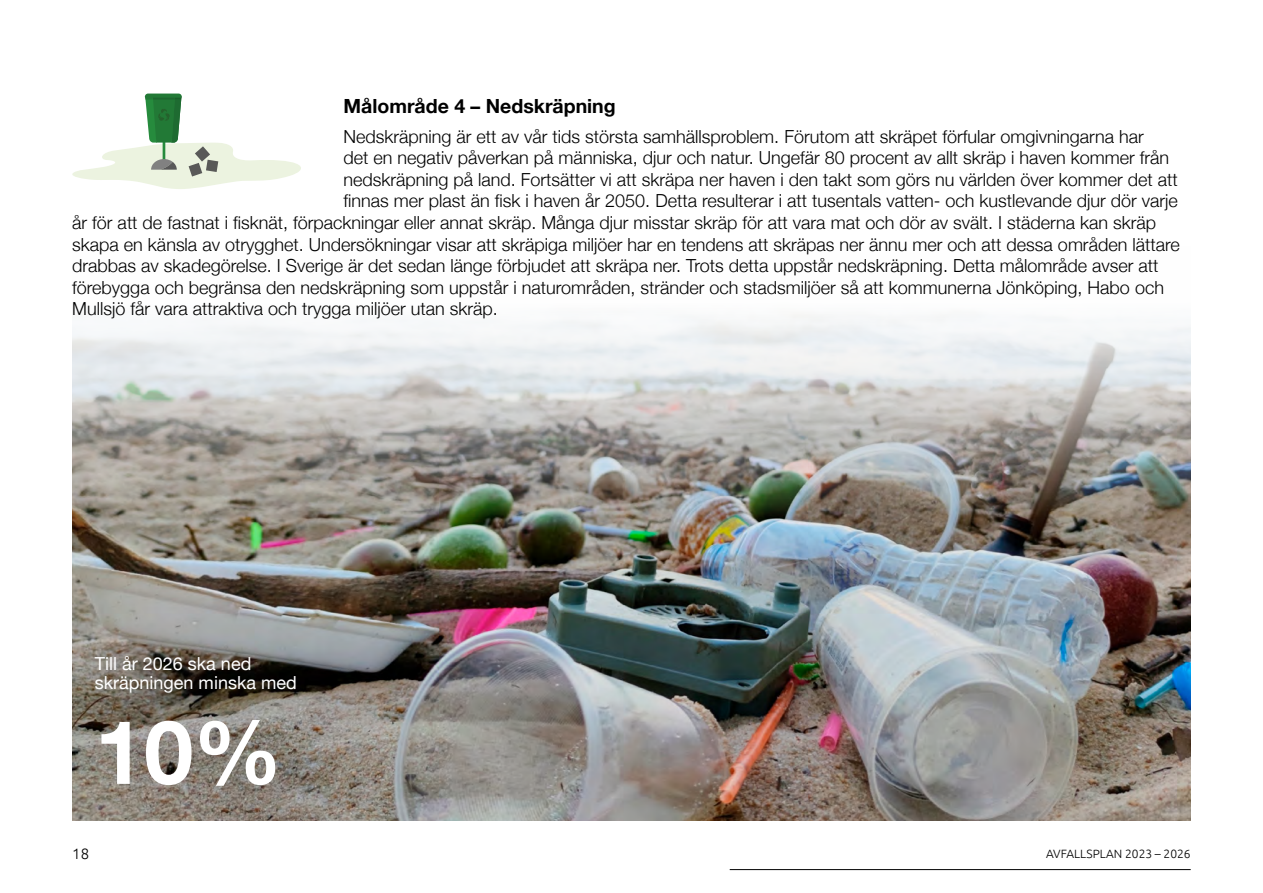
<style>
.page{position:relative;width:1263px;height:893px;background:#fff}
.page>*{position:absolute;margin:0;border:0;box-sizing:border-box;transform-origin:0 0}
.t1{font:700 88.5px "Helvetica Neue LT Std";color:#fff}
.t2{font:700 19.5px "Helvetica Neue";color:#000}
.t3{font:300 18px/21.6px "Helvetica Neue";color:#000}
.t4{font:18px/19.5px "Helvetica Neue";color:#fff}
.t5{font:300 15px "Ubuntu";color:#000}
.t6{font:300 12px "Ubuntu";color:#000}
</style>
<div class="page">
<hr style="left:730px;top:869px;width:461px;height:1px;background:#000">
<img style="left:72px;top:314px;width:1119px;height:507px">
<svg style="left:72px;top:94px;width:229px;height:95px"></svg>
<p class="t2" style="left:344px;top:90px;width:274px">Målområde 4 – Nedskräpning</p>
<p class="t3" style="left:344px;top:124px;width:836px">Nedskräpning är ett av vår tids största samhällsproblem. Förutom att skräpet förfular omgivningarna har<br>det en negativ påverkan på människa, djur och natur. Ungefär 80 procent av allt skräp i haven kommer från nedskräpning på land. Fortsätter vi att skräpa ner haven i den takt som görs nu världen över kommer det att</p>
<p class="t3" style="left:72px;top:189px;width:1107px;text-indent:271px">finnas mer plast än fisk i haven år 2050. Detta resulterar i att tusentals vatten- och kustlevande djur dör varje år för att de fastnat i fisknät, förpackningar eller annat skräp. Många djur misstar skräp för att vara mat och dör av svält. I städerna kan skräp</p>
<p class="t3" style="left:72px;top:232px;width:1109px">skapa en känsla av otrygghet. Undersökningar visar att skräpiga miljöer har en tendens att skräpas ner ännu mer och att dessa områden lättare drabbas av skadegörelse. I Sverige är det sedan länge förbjudet att skräpa ner. Trots detta uppstår nedskräpning. Detta målområde avser att förebygga och begränsa den nedskräpning som uppstår i naturområden, stränder och stadsmiljöer så att kommunerna Jönköping, Habo och Mullsjö får vara attraktiva och trygga miljöer utan skräp.</p>
<p class="t4" style="left:95px;top:655px;width:203px">Till år 2026 ska ned skräpningen minska med</p>
<p class="t1" style="left:95px;top:698px;width:188px">10%</p>
<p class="t5" style="left:72px;top:845px;width:18px">18</p>
<p class="t6" style="left:1046px;top:846px;width:146px">AVFALLSPLAN 2023 – 2026</p>
</div>
